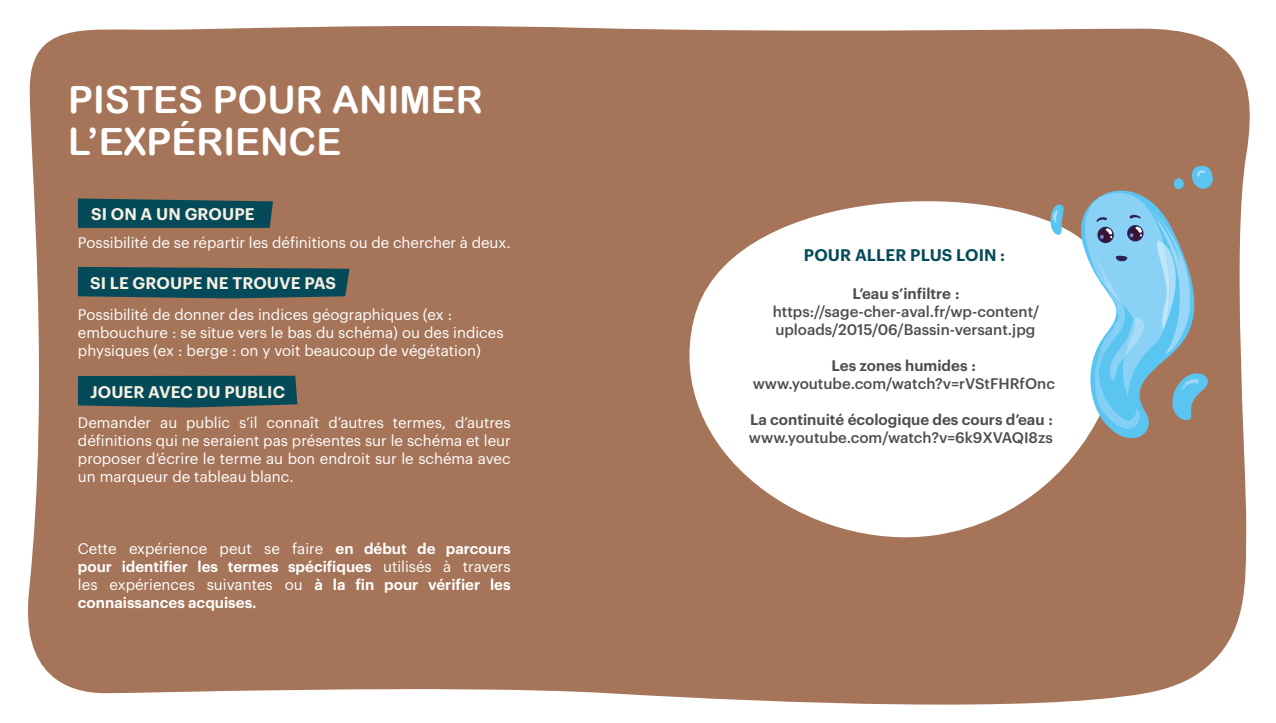
<style>
.page{position:relative;width:1276px;height:723px;background:#fff}
.page>*{position:absolute;margin:0;border:0;box-sizing:border-box;transform-origin:0 0}
.t1{font:37.5px/42px "Arial Rounded MT Bold";color:#fff}
.t2{font:600 16.5px "Graphik";letter-spacing:.005em;color:#f6f0e3}
.t3{font:600 16.5px "Graphik";letter-spacing:.005em;color:#054a59}
.t4{font:15px/18px "Graphik";color:#fff}
.t5{font:600 15px/18px "Graphik";color:#fff;text-align:justify}
.t6{font:500 15px/18px "Graphik";color:#504e4d}
.t7{font:600 15px "Graphik";color:#504e4d}
.s1{font-weight:400}
</style>
<div class="page">
<div style="left:28px;top:26px;width:1222px;height:679px;background:#a67459"></div>
<div style="left:662px;top:177px;width:515px;height:377px;background:#a67459"></div>
<svg style="left:687px;top:203px;width:474px;height:327px"></svg>
<svg style="left:1069px;top:162px;width:141px;height:291px;fill:#a67459"></svg>
<svg style="left:1049px;top:205px;width:17px;height:31px"></svg>
<svg style="left:1074px;top:166px;width:140px;height:263px;background:#9ab1bb"></svg>
<svg style="left:78px;top:198px;width:195px;height:30px;background:#114d59"></svg>
<svg style="left:78px;top:267px;width:271px;height:31px;background:#0d4c59"></svg>
<div style="left:78px;top:376px;width:219px;height:31px;background:#054a59"></div>
<h1 class="t1" style="left:68px;top:78px;width:416px">PISTES POUR ANIMER<br>L’EXPÉRIENCE</h1>
<p class="t2" style="left:91px;top:202px;width:165px">SI ON A UN GROUPE</p>
<p class="t4" style="left:78px;top:232px;width:434px">Possibilité de se répartir les définitions ou de chercher à deux.</p>
<p class="t2" style="left:90px;top:270px;width:248px">SI LE GROUPE NE TROUVE PAS</p>
<p class="t4" style="left:78px;top:304px;width:427px">Possibilité de donner des indices géographiques (ex : embouchure : se situe vers le bas du schéma) ou des indices physiques (ex : berge : on y voit beaucoup de végétation)</p>
<p class="t2" style="left:90px;top:379px;width:196px">JOUER AVEC DU PUBLIC</p>
<p class="t4" style="left:78px;top:412px;width:434px;text-align:justify">Demander au public s’il connaît d’autres termes, d’autres définitions qui ne seraient pas présentes sur le schéma et leur proposer d’écrire le terme au bon endroit sur le schéma avec un marqueur de tableau blanc.</p>
<p class="t5" style="left:78px;top:538px;width:434px"><span class="s1">Cette expérience peut se faire</span> en début de parcours pour identifier les termes spécifiques <span class="s1">utilisés à travers les expériences suivantes ou</span> à la fin pour vérifier les connaissances acquises.</p>
<p class="t3" style="left:804px;top:242px;width:203px">POUR ALLER PLUS LOIN :</p>
<p class="t7" style="left:852px;top:282px;width:108px">L’eau s’infiltre :</p>
<p class="t6" style="left:772px;top:301px;width:268px">https://sage-cher-aval.fr/wp-content/ uploads/2015/06/Bassin-versant.jpg</p>
<p class="t7" style="left:831px;top:354px;width:146px">Les zones humides :</p>
<p class="t6" style="left:752px;top:373px;width:304px">www.youtube.com/watch?v=rVStFHRfOnc</p>
<p class="t7" style="left:750px;top:408px;width:304px">La continuité écologique des cours d’eau :</p>
<p class="t6" style="left:749px;top:427px;width:305px">www.youtube.com/watch?v=6k9XVAQI8zs</p>
</div>
